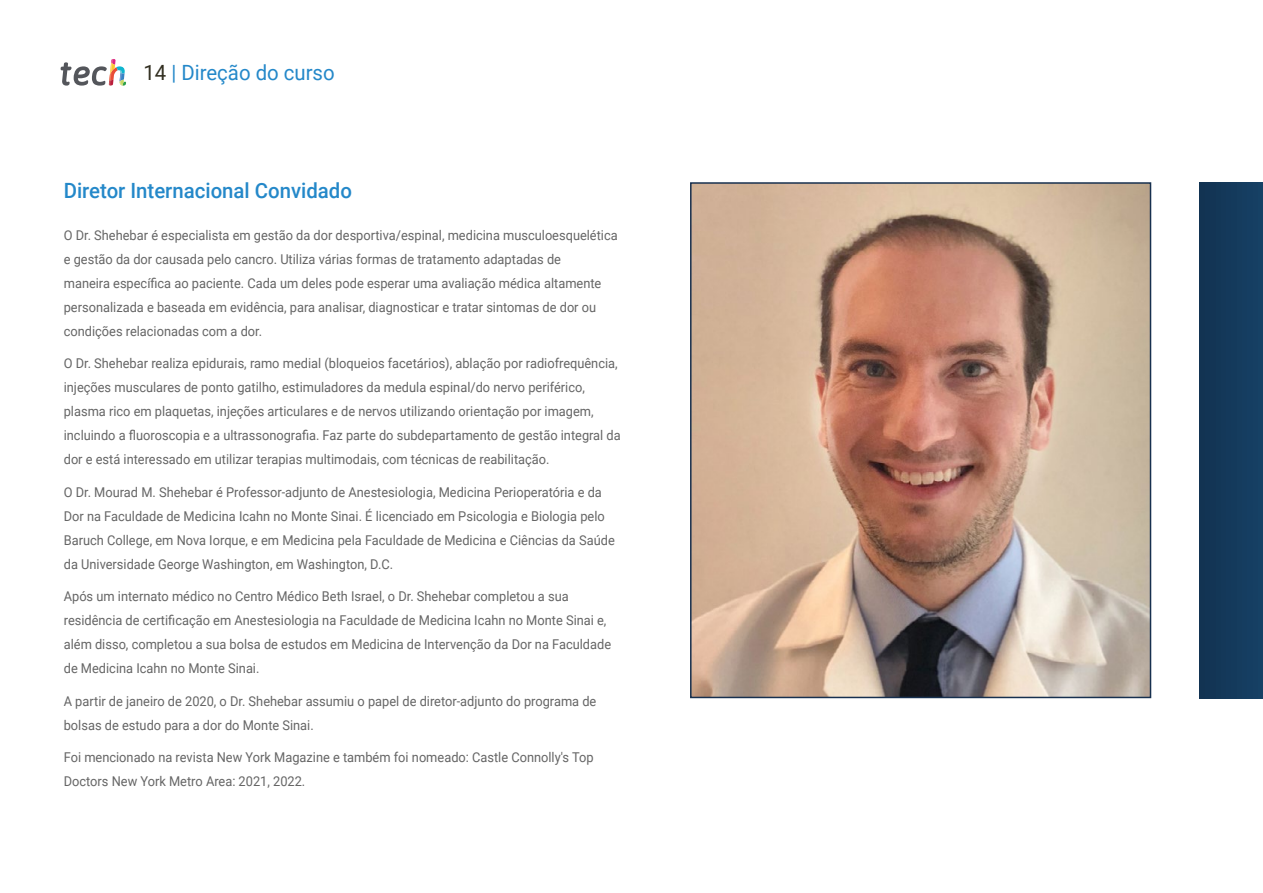
<style>
.page{position:relative;width:1263px;height:893px;background:#fff}
.page>*{position:absolute;margin:0;border:0;box-sizing:border-box;transform-origin:0 0}
.t1{font:500 21px "Roboto";color:#2488c9}
.t2{font:21px "Roboto";color:#2488c9}
.t3{font:13.5px/24px "Roboto";color:#656565;scale:.95 1}
.s1{color:#312e20}
</style>
<div class="page">
<svg style="left:61px;top:59px;width:65px;height:27px"></svg>
<img style="left:693px;top:185px;width:455px;height:510px">
<div style="left:690px;top:182px;width:461px;height:516px;border:2px solid #17304f"></div>
<div style="left:1199px;top:182px;width:64px;height:516px;background:#14395b"></div>
<h1 class="t2" style="left:144px;top:57px;width:193px"><span class="s1">14</span> | Direção do curso</h1>
<h1 class="t1" style="left:64px;top:176px;width:290px">Diretor Internacional Convidado</h1>
<p class="t3" style="left:64px;top:222px;width:585px">O Dr. Shehebar é especialista em gestão da dor desportiva/espinal, medicina musculoesquelética e gestão da dor causada pelo cancro. Utiliza várias formas de tratamento adaptadas de<br>maneira específica ao paciente. Cada um deles pode esperar uma avaliação médica altamente personalizada e baseada em evidência, para analisar, diagnosticar e tratar sintomas de dor ou condições relacionadas com a dor.</p>
<p class="t3" style="left:64px;top:351px;width:588px">O Dr. Shehebar realiza epidurais, ramo medial (bloqueios facetários), ablação por radiofrequência, injeções musculares de ponto gatilho, estimuladores da medula espinal/do nervo periférico, plasma rico em plaquetas, injeções articulares e de nervos utilizando orientação por imagem, incluindo a fluoroscopia e a ultrassonografia. Faz parte do subdepartamento de gestão integral da dor e está interessado em utilizar terapias multimodais, com técnicas de reabilitação.</p>
<p class="t3" style="left:64px;top:479px;width:581px">O Dr. Mourad M. Shehebar é Professor-adjunto de Anestesiologia, Medicina Perioperatória e da Dor na Faculdade de Medicina Icahn no Monte Sinai. É licenciado em Psicologia e Biologia pelo Baruch College, em Nova Iorque, e em Medicina pela Faculdade de Medicina e Ciências da Saúde da Universidade George Washington, em Washington, D.C.</p>
<p class="t3" style="left:64px;top:584px;width:578px">Após um internato médico no Centro Médico Beth Israel, o Dr. Shehebar completou a sua residência de certificação em Anestesiologia na Faculdade de Medicina Icahn no Monte Sinai e, além disso, completou a sua bolsa de estudos em Medicina de Intervenção da Dor na Faculdade de Medicina Icahn no Monte Sinai.</p>
<p class="t3" style="left:64px;top:688px;width:562px">A partir de janeiro de 2020, o Dr. Shehebar assumiu o papel de diretor-adjunto do programa de bolsas de estudo para a dor do Monte Sinai.</p>
<p class="t3" style="left:64px;top:745px;width:559px">Foi mencionado na revista New York Magazine e também foi nomeado: Castle Connolly's Top<br>Doctors New York Metro Area: 2021, 2022.</p>
</div>
